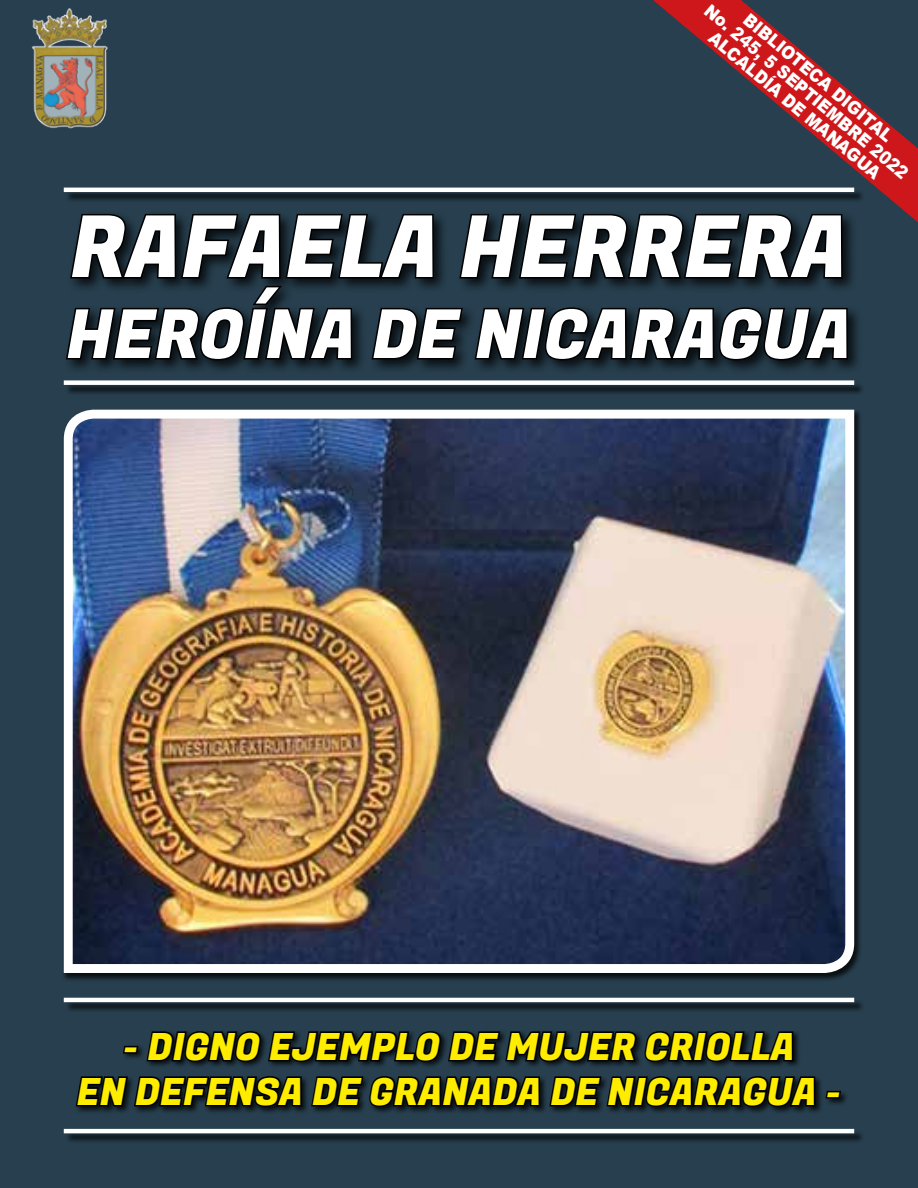
<style>
.page{position:relative;width:918px;height:1188px;background:#273f4e}
.page>*{position:absolute;margin:0;border:0;box-sizing:border-box;transform-origin:0 0}
.t1{font:85.5px "Fugaz One";color:#fff}
.t2{font:67.5px "Fugaz One";color:#fff}
.t3{font:37.5px/45px "Fugaz One";color:#ffed00;text-align:center}
.t4{font:900 17.85px/18.3px "Arial";color:#fff;text-align:center;scale:.91 1}
</style>
<div class="page">
<div style="left:64px;top:211px;width:799px;height:164px;background:#000;opacity:.75"></div>
<svg style="left:64px;top:212px;width:785px;height:150px"></svg>
<div style="left:74px;top:1030px;width:774px;height:85px;background:#000;opacity:.75"></div>
<svg style="left:121px;top:1030px;width:674px;height:34px"></svg>
<svg style="left:74px;top:1074px;width:229px;height:35px;background:#0b1317"></svg>
<svg style="left:309px;top:1074px;width:233px;height:35px;background:#0c1318"></svg>
<svg style="left:548px;top:1074px;width:269px;height:35px;background:#0b1318"></svg>
<svg style="left:824px;top:1089px;width:19px;height:11px"></svg>
<img style="left:31px;top:8px;width:77px;height:121px">
<svg style="left:654px;top:0;width:264px;height:222px"></svg>
<img style="left:63px;top:409px;width:796px;height:568px">
<div style="left:65px;top:382px;width:800px;height:13px;background:#000;opacity:.75"></div>
<div style="left:64px;top:380px;width:790px;height:5px;background:#fff"></div>
<div style="left:65px;top:189px;width:800px;height:13px;background:#000;opacity:.75"></div>
<hr style="left:64px;top:188px;width:790px;height:4px;background:#fff">
<div style="left:65px;top:999px;width:800px;height:14px;background:#000;opacity:.75"></div>
<hr style="left:64px;top:998px;width:790px;height:4px;background:#fff">
<div style="left:65px;top:1130px;width:800px;height:14px;background:#000;opacity:.75"></div>
<hr style="left:64px;top:1129px;width:790px;height:4px;background:#fff">
<p class="t4" style="left:725px;top:-14px;width:287px;rotate:40deg">BIBLIOTECA DIGITAL<br>No. 245, 5 SEPTIEMBRE 2022<br>ALCALDÍA DE MANAGUA</p>
<h1 class="t1" style="left:70px;top:188px;width:779px">RAFAELA HERRERA</h1>
<h2 class="t2" style="left:66px;top:287px;width:787px">HEROÍNA DE NICARAGUA</h2>
<p class="t3" style="left:77px;top:1026px;width:766px">- DIGNO EJEMPLO DE MUJER CRIOLLA<br>EN DEFENSA DE GRANADA DE NICARAGUA -</p>
</div>
